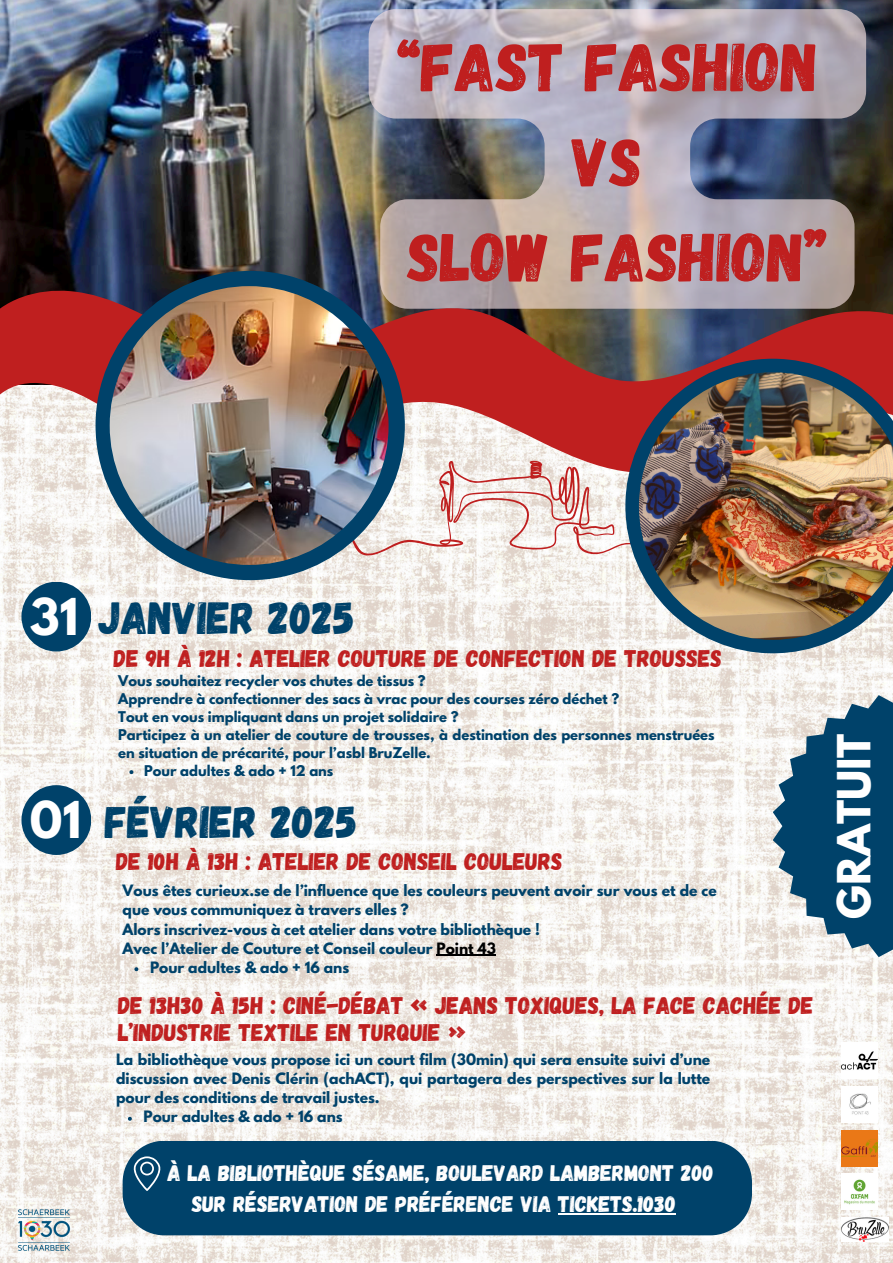
<style>
.page{position:relative;width:893px;height:1263px;background:#fff}
.page>*{position:absolute;margin:0;border:0;box-sizing:border-box;transform-origin:0 0}
.t1{font:68.25px/95.1px "Gagalin";color:#bf1f1f;text-align:center}
.t2{font:45px "Gagalin";color:#00426a}
.t3{font:700 45px "League Spartan";color:#fff}
.t4{font:700 40.5px "League Spartan";color:#fff}
.t5{font:24px/26.4px "Gagalin";color:#bf1f1f}
.t6{font:22.5px/30.9px "Gagalin";color:#fff}
.t7{font:700 13.88px/19.1px "League Spartan";color:#00426a}
.t8{font:700 13.12px/18px "League Spartan";color:#00426a}
.s1{color:#000}
</style>
<div class="page">
<img style="left:0;top:476px;width:893px;height:787px">
<img style="left:0;top:0;width:893px;height:288px">
<img style="left:369px;top:9px;width:497px;height:279px">
<svg style="left:0;top:288px;width:893px;height:188px"></svg>
<svg style="left:405px;top:460px;width:220px;height:96px"></svg>
<svg style="left:96px;top:271px;width:309px;height:309px"></svg>
<img style="left:110px;top:286px;width:278px;height:279px;border-radius:50%">
<svg style="left:625px;top:359px;width:268px;height:294px"></svg>
<img style="left:639px;top:372px;width:254px;height:268px">
<div style="left:21px;top:582px;width:70px;height:69px;background:#00426a;border-radius:50%"></div>
<div style="left:21px;top:785px;width:70px;height:70px;background:#00426a;border-radius:50%"></div>
<svg style="left:772px;top:692px;width:121px;height:268px;fill:#00426a"></svg>
<div style="left:123px;top:1141px;width:629px;height:94px;background:#00426a"></div>
<hr style="left:558px;top:1213px;width:118px;height:2px;background:#fff">
<svg style="left:134px;top:1156px;width:26px;height:35px"></svg>
<img style="left:841px;top:1043px;width:36px;height:36px">
<img style="left:841px;top:1086px;width:36px;height:36px">
<img style="left:841px;top:1130px;width:36px;height:36px">
<img style="left:841px;top:1174px;width:36px;height:36px">
<img style="left:841px;top:1217px;width:48px;height:24px">
<img style="left:10px;top:1201px;width:68px;height:57px">
<svg style="left:129px;top:770px;width:4px;height:4px"></svg>
<hr style="left:436px;top:955px;width:60px;height:1px;background:#000">
<svg style="left:134px;top:967px;width:4px;height:4px"></svg>
<svg style="left:128px;top:1117px;width:4px;height:4px"></svg>
<p class="t1" style="left:396px;top:16px;width:433px">“FAST FASHION<br>VS<br>SLOW FASHION”</p>
<p class="t3" style="left:30px;top:594px;width:50px">31</p>
<p class="t2" style="left:99px;top:589px;width:258px">JANVIER 2025</p>
<h2 class="t8" style="left:118px;top:673px;width:598px">Vous souhaitez recycler vos chutes de tissus ?<br>Apprendre à confectionner des sacs à vrac pour des courses zéro déchet ?<br>Tout en vous impliquant dans un projet solidaire ?<br>Participez à un atelier de couture de trousses, à destination des personnes menstruées en situation de précarité, pour l’asbl BruZelle.</h2>
<h4 class="t8" style="left:144px;top:763px;width:191px">Pour adultes &amp; ado + 12 ans</h4>
<p class="t2" style="left:105px;top:792px;width:254px">FÉVRIER 2025</p>
<p class="t5" style="left:114px;top:644px;width:609px">DE 9H À 12H : ATELIER COUTURE DE CONFECTION DE TROUSSES</p>
<h2 class="t3" style="left:30px;top:798px;width:53px">01</h2>
<p class="t5" style="left:116px;top:847px;width:448px">DE 10H À 13H : ATELIER DE CONSEIL COULEURS</p>
<h5 class="t7" style="left:123px;top:883px;width:595px">Vous êtes curieux.se de l’influence que les couleurs peuvent avoir sur vous et de ce que vous communiquez à travers elles ?<br>Alors inscrivez-vous à cet atelier dans votre bibliothèque !<br>Avec l’Atelier de Couture et Conseil couleur <span class="s1">Point 43</span></h5>
<p class="t7" style="left:150px;top:959px;width:201px">Pour adultes &amp; ado + 16 ans</p>
<p class="t5" style="left:118px;top:991px;width:697px">DE 13H30 À 15H : CINÉ-DÉBAT « JEANS TOXIQUES, LA FACE CACHÉE DE<br>L’INDUSTRIE TEXTILE EN TURQUIE »</p>
<h4 class="t7" style="left:116px;top:1052px;width:595px;text-align:justify">La bibliothèque vous propose ici un court film (30min) qui sera ensuite suivi d’une discussion avec Denis Clérin (achACT), qui partagera des perspectives sur la lutte pour des conditions de travail justes.</h4>
<h5 class="t7" style="left:143px;top:1109px;width:201px">Pour adultes &amp; ado + 16 ans</h5>
<p class="t6" style="left:192px;top:1157px;width:523px;text-indent:-24px">À LA BIBLIOTHÈQUE SÉSAME, BOULEVARD LAMBERMONT 200<br>SUR RÉSERVATION DE PRÉFÉRENCE VIA TICKETS.1030</p>
<p class="t4" style="left:834px;top:919px;width:187px;rotate:-90deg">GRATUIT</p>
</div>
